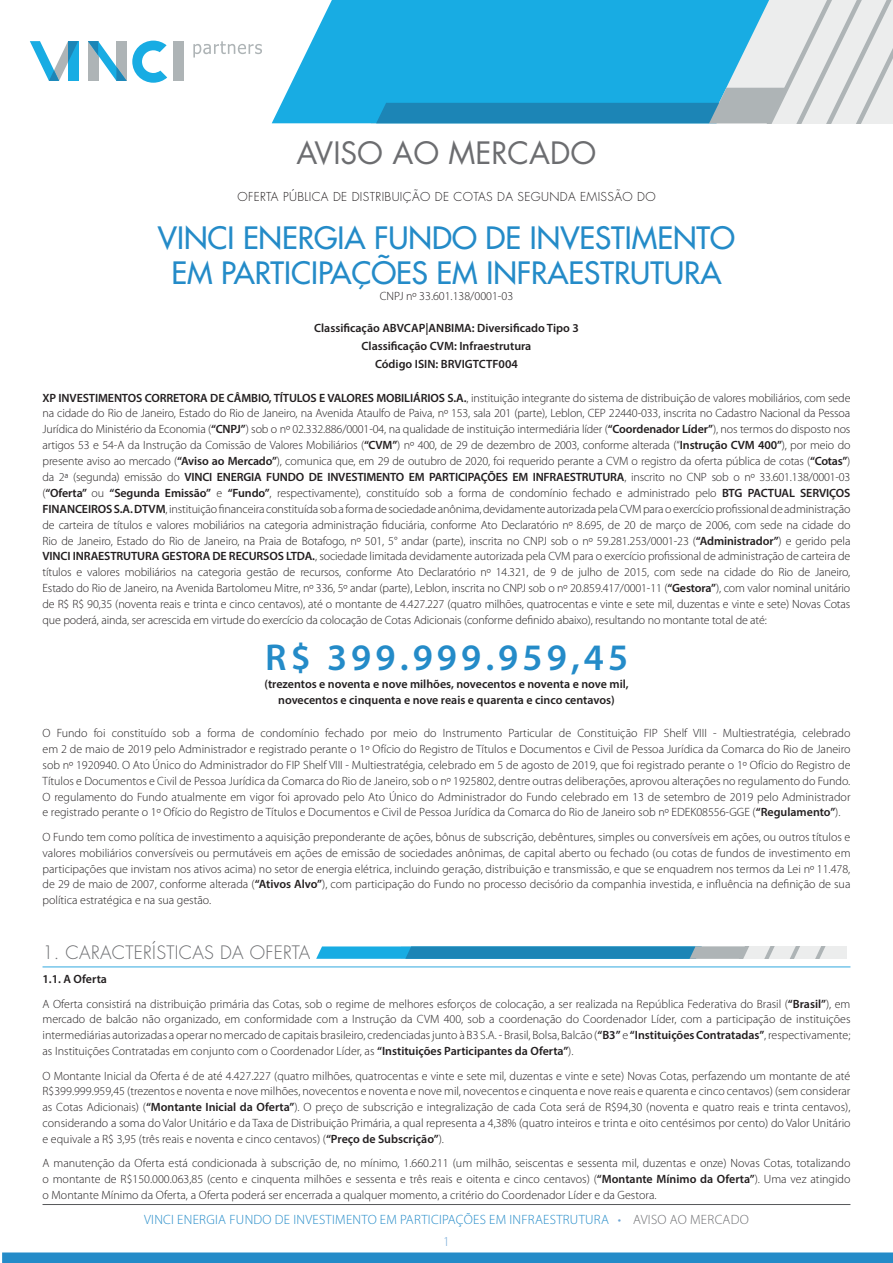
<style>
.page{position:relative;width:893px;height:1263px;background:#fff}
.page>*{position:absolute;margin:0;border:0;box-sizing:border-box;transform-origin:0 0}
.t1{font:600 37.5px "Myriad Pro";letter-spacing:.11em;color:#248bc8}
.t2{font:30px/35.4px "Futura";color:#248bc8;text-align:center}
.t3{font:30px "Futura";color:#6c6d70}
.t4{font:300 18px "Futura";letter-spacing:.015em;color:#6c6d70}
.t5{font:300 13.5px/21.8px "Myriad Pro";letter-spacing:.02em;color:#248bc8;text-align:center}
.t6{font:300 12px/15.9px "Myriad Pro";color:#231f20;text-align:justify}
.t7{font:600 12px/18px "Myriad Pro";color:#231f20;text-align:center}
.t8{font:300 12px "Futura";letter-spacing:.03em;color:#231f20}
.s1{font-weight:600}
.s2{color:#6fa6d5}
.s3{color:#6c6d70}
</style>
<div class="page">
<div style="left:2px;top:1252px;width:891px;height:11px;background:#248bc8"></div>
<hr style="left:43px;top:1204px;width:807px;height:1px;background:#57585a">
<svg style="left:272px;top:0;width:104px;height:123px;fill:#18ace3"></svg>
<svg style="left:376px;top:0;width:517px;height:123px;background:#53b7dd"></svg>
<div style="left:173px;top:41px;width:11px;height:40px;background:#aeb4b6"></div>
<svg style="left:30px;top:41px;width:48px;height:40px"></svg>
<svg style="left:88px;top:41px;width:79px;height:42px"></svg>
<svg style="left:193px;top:41px;width:69px;height:17px"></svg>
<hr style="left:43px;top:966px;width:807px;height:1px;background:#32a8df">
<svg style="left:316px;top:946px;width:531px;height:13px;background:#55a6c8"></svg>
<h2 class="t3" style="left:297px;top:132px;width:301px">AVISO AO MERCADO</h2>
<p class="t8" style="left:237px;top:188px;width:420px">OFERTA PÚBLICA DE DISTRIBUIÇÃO DE COTAS DA SEGUNDA EMISSÃO DO</p>
<h2 class="t2" style="left:158px;top:220px;width:579px">VINCI ENERGIA FUNDO DE INVESTIMENTO<br>EM PARTICIPAÇÕES EM INFRAESTRUTURA</h2>
<p class="t6" style="left:380px;top:288px;width:135px">CNPJ nº 33.601.138/0001-03</p>
<p class="t7" style="left:314px;top:318px;width:266px">Classificação ABVCAP|ANBIMA: Diversificado Tipo 3<br>Classificação CVM: Infraestrutura<br>Código ISIN: BRVIGTCTF004</p>
<p class="t6" style="left:43px;top:390px;width:809px"><span class="s1">XP INVESTIMENTOS CORRETORA DE CÂMBIO, TÍTULOS E VALORES MOBILIÁRIOS S.A.</span>, instituição integrante do sistema de distribuição de valores mobiliários, com sede na cidade do Rio de Janeiro, Estado do Rio de Janeiro, na Avenida Ataulfo de Paiva, nº 153, sala 201 (parte), Leblon, CEP 22440-033, inscrita no Cadastro Nacional da Pessoa Jurídica do Ministério da Economia (<span class="s1">“CNPJ”</span>) sob o nº 02.332.886/0001-04, na qualidade de instituição intermediária líder (<span class="s1">“Coordenador Líder”</span>), nos termos do disposto nos artigos 53 e 54-A da Instrução da Comissão de Valores Mobiliários (<span class="s1">“CVM”</span>) nº 400, de 29 de dezembro de 2003, conforme alterada (“<span class="s1">Instrução CVM 400”</span>), por meio do presente aviso ao mercado (<span class="s1">“Aviso ao Mercado”</span>), comunica que, em 29 de outubro de 2020, foi requerido perante a CVM o registro da oferta pública de cotas (<span class="s1">“Cotas”</span>) da 2ª (segunda) emissão do <span class="s1">VINCI ENERGIA FUNDO DE INVESTIMENTO EM PARTICIPAÇÕES EM INFRAESTRUTURA</span>, inscrito no CNP sob o nº 33.601.138/0001-03 (<span class="s1">“Oferta”</span> ou <span class="s1">“Segunda Emissão”</span> e <span class="s1">“Fundo”</span>, respectivamente), constituído sob a forma de condomínio fechado e administrado pelo <span class="s1">BTG PACTUAL SERVIÇOS FINANCEIROS S.A. DTVM</span>, instituição financeira constituída sob a forma de sociedade anônima, devidamente autorizada pela CVM para o exercício profissional de administração de carteira de títulos e valores mobiliários na categoria administração fiduciária, conforme Ato Declaratório nº 8.695, de 20 de março de 2006, com sede na cidade do Rio de Janeiro, Estado do Rio de Janeiro, na Praia de Botafogo, nº 501, 5° andar (parte), inscrita no CNPJ sob o nº 59.281.253/0001-23 (<span class="s1">“Administrador”</span>) e gerido pela <span class="s1">VINCI INRAESTRUTURA GESTORA DE RECURSOS LTDA.</span>, sociedade limitada devidamente autorizada pela CVM para o exercício profissional de administração de carteira de títulos e valores mobiliários na categoria gestão de recursos, conforme Ato Declaratório nº 14.321, de 9 de julho de 2015, com sede na cidade do Rio de Janeiro, Estado do Rio de Janeiro, na Avenida Bartolomeu Mitre, nº 336, 5º andar (parte), Leblon, inscrita no CNPJ sob o nº 20.859.417/0001-11 (<span class="s1">“Gestora”</span>), com valor nominal unitário de R$ R$ 90,35 (noventa reais e trinta e cinco centavos), até o montante de 4.427.227 (quatro milhões, quatrocentas e vinte e sete mil, duzentas e vinte e sete) Novas Cotas que poderá, ainda, ser acrescida em virtude do exercício da colocação de Cotas Adicionais (conforme definido abaixo), resultando no montante total de até:</p>
<h1 class="t1" style="left:265px;top:634px;width:365px">R$ 399.999.959,45</h1>
<p class="t7" style="left:264px;top:676px;width:366px;line-height:15.9px">(trezentos e noventa e nove milhões, novecentos e noventa e nove mil, novecentos e cinquenta e nove reais e quarenta e cinco centavos)</p>
<p class="t6" style="left:43px;top:725px;width:809px">O Fundo foi constituído sob a forma de condomínio fechado por meio do Instrumento Particular de Constituição FIP Shelf VIII - Multiestratégia, celebrado em 2 de maio de 2019 pelo Administrador e registrado perante o 1º Ofício do Registro de Títulos e Documentos e Civil de Pessoa Jurídica da Comarca do Rio de Janeiro sob nº 1920940. O Ato Único do Administrador do FIP Shelf VIII - Multiestratégia, celebrado em 5 de agosto de 2019, que foi registrado perante o 1º Ofício do Registro de Títulos e Documentos e Civil de Pessoa Jurídica da Comarca do Rio de Janeiro, sob o nº 1925802, dentre outras deliberações, aprovou alterações no regulamento do Fundo.<br>O regulamento do Fundo atualmente em vigor foi aprovado pelo Ato Único do Administrador do Fundo celebrado em 13 de setembro de 2019 pelo Administrador e registrado perante o 1º Ofício do Registro de Títulos e Documentos e Civil de Pessoa Jurídica da Comarca do Rio de Janeiro sob nº EDEK08556-GGE (<span class="s1">“Regulamento”</span>).</p>
<p class="t6" style="left:43px;top:829px;width:809px">O Fundo tem como política de investimento a aquisição preponderante de ações, bônus de subscrição, debêntures, simples ou conversíveis em ações, ou outros títulos e valores mobiliários conversíveis ou permutáveis em ações de emissão de sociedades anônimas, de capital aberto ou fechado (ou cotas de fundos de investimento em participações que invistam nos ativos acima) no setor de energia elétrica, incluindo geração, distribuição e transmissão, e que se enquadrem nos termos da Lei nº 11.478, de 29 de maio de 2007, conforme alterada (<span class="s1">“Ativos Alvo”</span>), com participação do Fundo no processo decisório da companhia investida, e influência na definição de sua política estratégica e na sua gestão.</p>
<h3 class="t4" style="left:43px;top:941px;width:269px">1. CARACTERÍSTICAS DA OFERTA</h3>
<p class="t6" style="left:43px;top:967px;width:809px;line-height:24.3px"><span class="s1">1.1. A Oferta<br></span>A Oferta consistirá na distribuição primária das Cotas, sob o regime de melhores esforços de colocação, a ser realizada na República Federativa do Brasil (<span class="s1">“Brasil”</span>), em</p>
<p class="t6" style="left:43px;top:1012px;width:809px">mercado de balcão não organizado, em conformidade com a Instrução da CVM 400, sob a coordenação do Coordenador Líder, com a participação de instituições intermediárias autorizadas a operar no mercado de capitais brasileiro, credenciadas junto à B3 S.A. - Brasil, Bolsa, Balcão (<span class="s1">“B3”</span> e <span class="s1">“Instituições Contratadas”</span>, respectivamente; as Instituições Contratadas em conjunto com o Coordenador Líder, as <span class="s1">“Instituições Participantes da Oferta”</span>).</p>
<p class="t6" style="left:43px;top:1068px;width:809px">O Montante Inicial da Oferta é de até 4.427.227 (quatro milhões, quatrocentas e vinte e sete mil, duzentas e vinte e sete) Novas Cotas, perfazendo um montante de até R$399.999.959,45 (trezentos e noventa e nove milhões, novecentos e noventa e nove mil, novecentos e cinquenta e nove reais e quarenta e cinco centavos) (sem considerar as Cotas Adicionais) (<span class="s1">“Montante Inicial da Oferta”</span>). O preço de subscrição e integralização de cada Cota será de R$94,30 (noventa e quatro reais e trinta centavos), considerando a soma do Valor Unitário e da Taxa de Distribuição Primária, a qual representa a 4,38% (quatro inteiros e trinta e oito centésimos por cento) do Valor Unitário e equivale a R$ 3,95 (três reais e noventa e cinco centavos) (<span class="s1">“Preço de Subscrição”</span>).</p>
<p class="t6" style="left:43px;top:1156px;width:809px">A manutenção da Oferta está condicionada à subscrição de, no mínimo, 1.660.211 (um milhão, seiscentas e sessenta mil, duzentas e onze) Novas Cotas, totalizando o montante de R$150.000.063,85 (cento e cinquenta milhões e sessenta e três reais e oitenta e cinco centavos) (<span class="s1">“Montante Mínimo da Oferta”</span>). Uma vez atingido o Montante Mínimo da Oferta, a Oferta poderá ser encerrada a qualquer momento, a critério do Coordenador Líder e da Gestora.</p>
<p class="t5" style="left:144px;top:1209px;width:606px">VINCI ENERGIA FUNDO DE INVESTIMENTO EM PARTICIPAÇÕES EM INFRAESTRUTURA <span class="s2">•</span> <span class="s3">AVISO AO MERCADO<br></span><span class="s2">1</span></p>
</div>
